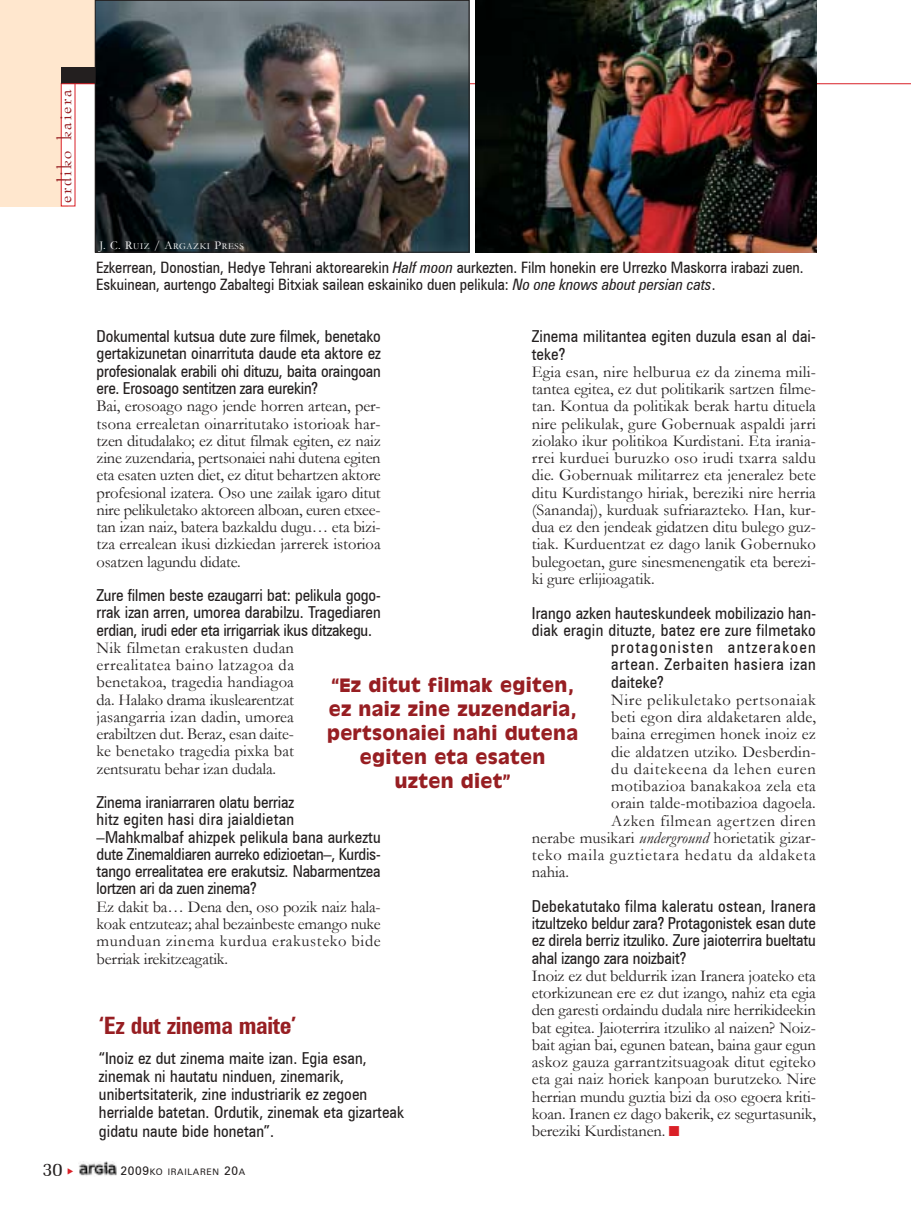
<style>
.page{position:relative;width:911px;height:1229px;background:#fff}
.page>*{position:absolute;margin:0;border:0;box-sizing:border-box;transform-origin:0 0}
.t1{font:700 24px "Zurich Cn BT";letter-spacing:-.015em;color:#971e22}
.t2{font:21px "Bernadette";letter-spacing:.09em;color:#971e22}
.t3{font:19.5px "Memoir";color:#231f1f}
.t4{font:700 18px/24px "Antique Olive";letter-spacing:.02em;color:#971e22;text-align:center}
.t5{font:16.5px/17.2px "Garamond";letter-spacing:.005em;color:#231f1f;text-align:justify}
.t6{font:16.5px/17.2px "Zurich Cn BT";letter-spacing:.005em;color:#231f1f;text-align:justify}
.t7{font:16.5px "Garamond";letter-spacing:.05em;color:#231f1f}
.t8{font:16.5px "Zurich Cn BT";letter-spacing:.045em;color:#231f1f}
.t9{font:16.5px "Garamond";letter-spacing:.035em;color:#231f1f}
.t10{font:16.5px "Garamond";letter-spacing:.025em;color:#231f1f}
.t11{font:16.5px "Garamond";letter-spacing:.04em;color:#231f1f}
.t12{font:16.5px "Zurich Cn BT";letter-spacing:.08em;color:#231f1f}
.t13{font:16.5px "Garamond";letter-spacing:.045em;color:#231f1f}
.t14{font:15.75px/17.2px "Zurich Cn BT";color:#231f1f}
.t15{font:9px "Garamond";letter-spacing:.06em;color:#fff}
.t16{font:9px "Zurich BT";letter-spacing:.075em;color:#231f1f}
.s1{font-size:12px}
.s2{font-style:italic}
.s3{color:#da2027}
</style>
<div class="page">
<div style="left:7px;top:0;width:178px;height:69px;background:#ffe7ce"></div>
<div style="left:0;top:0;width:68px;height:206px;background:#ffe7ce"></div>
<div style="left:61px;top:83px;width:14px;height:123px;background:#fff"></div>
<div style="left:61px;top:83px;width:14px;height:123px;border:1px solid #da2027"></div>
<div style="left:61px;top:67px;width:124px;height:17px;background:#231f1f"></div>
<hr style="left:61px;top:83px;width:849px;height:1px;background:#da2027">
<img style="left:79px;top:1161px;width:37px;height:15px">
<img style="left:97px;top:2px;width:370px;height:248px">
<div style="left:95px;top:0;width:374px;height:252px;border:1px solid #231f1f"></div>
<img style="left:475px;top:0;width:341px;height:252px">
<p class="t2" style="left:55px;top:203px;width:116px;rotate:-90deg">erdiko kaiera</p>
<p class="t15" style="left:100px;top:241px;width:146px"><span class="s1">J. C. R</span>UIZ <span class="s1">/ A</span>RGAZKI <span class="s1">P</span>RESS</p>
<p class="t14" style="left:96px;top:259px;width:709px">Ezkerrean, Donostian, Hedye Tehrani aktorearekin <span class="s2">Half moon</span> aurkezten. Film honekin ere Urrezko Maskorra irabazi zuen.<br>Eskuinean, aurtengo Zabaltegi Bitxiak sailean eskainiko duen pelikula: <span class="s2">No one knows about persian cats</span>.</p>
<p class="t6" style="left:97px;top:327px;width:285px">Dokumental kutsua dute zure filmek, benetako gertakizunetan oinarrituta daude eta aktore ez profesionalak erabili ohi dituzu, baita oraingoan ere. Erosoago sentitzen zara eurekin?</p>
<p class="t5" style="left:97px;top:398px;width:286px">Bai, erosoago nago jende horren artean, per&shy;tsona errealetan oinarritutako istorioak har&shy;tzen ditudalako; ez ditut filmak egiten, ez naiz zine zuzendaria, pertsonaiei nahi dutena egiten eta esaten uzten diet, ez ditut behartzen aktore profesional izatera. Oso une zailak igaro ditut nire pelikuletako aktoreen alboan, euren etxee&shy;tan izan naiz, batera bazkaldu duguÖ eta bizi&shy;tza errealean ikusi dizkiedan jarrerek istorioa osatzen lagundu didate.</p>
<p class="t6" style="left:97px;top:586px;width:285px">Zure filmen beste ezaugarri bat: pelikula gogo&shy;rrak izan arren, umorea darabilzu. Tragediaren erdian, irudi eder eta irrigarriak ikus ditzakegu.</p>
<p class="t5" style="left:97px;top:639px;width:199px">Nik filmetan erakusten dudan errealitatea baino latzagoa da benetakoa, tragedia handiagoa da. Halako drama ikuslearentzat jasangarria izan dadin, umorea erabiltzen dut. Beraz, esan daite&shy;ke benetako tragedia pixka bat zentsuratu behar izan dudala.</p>
<p class="t6" style="left:97px;top:793px;width:285px;text-align:left">Zinema iraniarraren olatu berriaz<br>hitz egiten hasi dira jaialdietan ñMahkmalbaf ahizpek pelikula bana aurkeztu dute Zinemaldiaren aurreko edizioetanñ, Kurdis&shy;tango errealitatea ere erakutsiz. Nabarmentzea lortzen ari da zuen zinema?</p>
<p class="t5" style="left:97px;top:898px;width:286px">Ez dakit baÖ Dena den, oso pozik naiz hala&shy;koak entzuteaz; ahal bezainbeste emango nuke munduan zinema kurdua erakusteko bide berriak irekitzeagatik.</p>
<p class="t6" style="left:531px;top:328px;width:285px">Zinema militantea egiten duzula esan al dai&shy;teke?</p>
<p class="t5" style="left:531px;top:363px;width:286px">Egia esan, nire helburua ez da zinema mili&shy;tantea egitea, ez dut politikarik sartzen filme&shy;tan. Kontua da politikak berak hartu dituela nire pelikulak, gure Gobernuak aspaldi jarri ziolako ikur politikoa Kurdistani. Eta irania&shy;rrei kurduei buruzko oso irudi txarra saldu die. Gobernuak militarrez eta jeneralez bete ditu Kurdistango hiriak, bereziki nire herria (Sanandaj), kurduak sufriarazteko. Han, kur&shy;dua ez den jendeak gidatzen ditu bulego guz&shy;tiak. Kurduentzat ez dago lanik Gobernuko bulegoetan, gure sinesmenengatik eta berezi&shy;ki gure erlijioagatik.</p>
<p class="t6" style="left:531px;top:604px;width:286px">Irango azken hauteskundeek mobilizazio han-</p>
<p class="t6" style="left:531px;top:621px;width:285px">diak eragin dituzte, batez ere zure filmetako</p>
<p class="t12" style="left:611px;top:637px;width:206px">protagonisten antzerakoen</p>
<p class="t8" style="left:611px;top:654px;width:206px">artean. Zerbaiten hasiera izan</p>
<p class="t6" style="left:611px;top:673px;width:54px">daiteke?</p>
<p class="t9" style="left:611px;top:690px;width:206px">Nire pelikuletako pertsonaiak</p>
<p class="t5" style="left:611px;top:708px;width:206px">beti egon dira aldaketaren alde,</p>
<p class="t5" style="left:611px;top:725px;width:206px">baina erregimen honek inoiz ez</p>
<p class="t5" style="left:611px;top:743px;width:206px">die aldatzen utziko. Desberdin-</p>
<p class="t13" style="left:611px;top:759px;width:206px">du daitekeena da lehen euren</p>
<p class="t10" style="left:611px;top:777px;width:206px">motibazioa banakakoa zela eta</p>
<p class="t5" style="left:611px;top:794px;width:206px">orain talde-motibazioa dagoela.</p>
<p class="t11" style="left:611px;top:811px;width:206px">Azken filmean agertzen diren</p>
<p class="t5" style="left:531px;top:829px;width:286px">nerabe musikari <span class="s2">underground</span> horietatik gizar-</p>
<p class="t7" style="left:531px;top:846px;width:286px">teko maila guztietara hedatu da aldaketa</p>
<p class="t5" style="left:531px;top:863px;width:39px">nahia.</p>
<p class="t6" style="left:531px;top:897px;width:285px">Debekatutako filma kaleratu ostean, Iranera itzultzeko beldur zara? Protagonistek esan dute ez direla berriz itzuliko. Zure jaioterrira bueltatu ahal izango zara noizbait?</p>
<p class="t5" style="left:531px;top:967px;width:286px">Inoiz ez dut beldurrik izan Iranera joateko eta etorkizunean ere ez dut izango, nahiz eta egia den garesti ordaindu dudala nire herrikideekin bat egitea. Jaioterrira itzuliko al naizen? Noiz&shy;bait agian bai, egunen batean, baina gaur egun askoz gauza garrantzitsuagoak ditut egiteko eta gai naiz horiek kanpoan burutzeko. Nire herrian mundu guztia bizi da oso egoera kriti&shy;koan. Iranen ez dago bakerik, ez segurtasunik, bereziki Kurdistanen. <span class="s3">■</span></p>
<p class="t4" style="left:327px;top:672px;width:253px">ìEz ditut filmak egiten, ez naiz zine zuzendaria, pertsonaiei nahi dutena egiten eta esaten<br>uzten dietî</p>
<h1 class="t1" style="left:99px;top:1010px;width:199px">ëEz dut zinema maiteí</h1>
<p class="t6" style="left:99px;top:1049px;width:306px;line-height:18px;text-align:left">ìInoiz ez dut zinema maite izan. Egia esan, zinemak ni hautatu ninduen, zinemarik, unibertsitaterik, zine industriarik ez zegoen herrialde batetan. Ordutik, zinemak eta gizarteak gidatu naute bide honetanî.</p>
<p class="t3" style="left:42px;top:1158px;width:22px">30</p>
<p class="t16" style="left:121px;top:1166px;width:126px"><span class="s1">2009</span>KO IRAILAREN <span class="s1">20</span>A</p>
</div>
